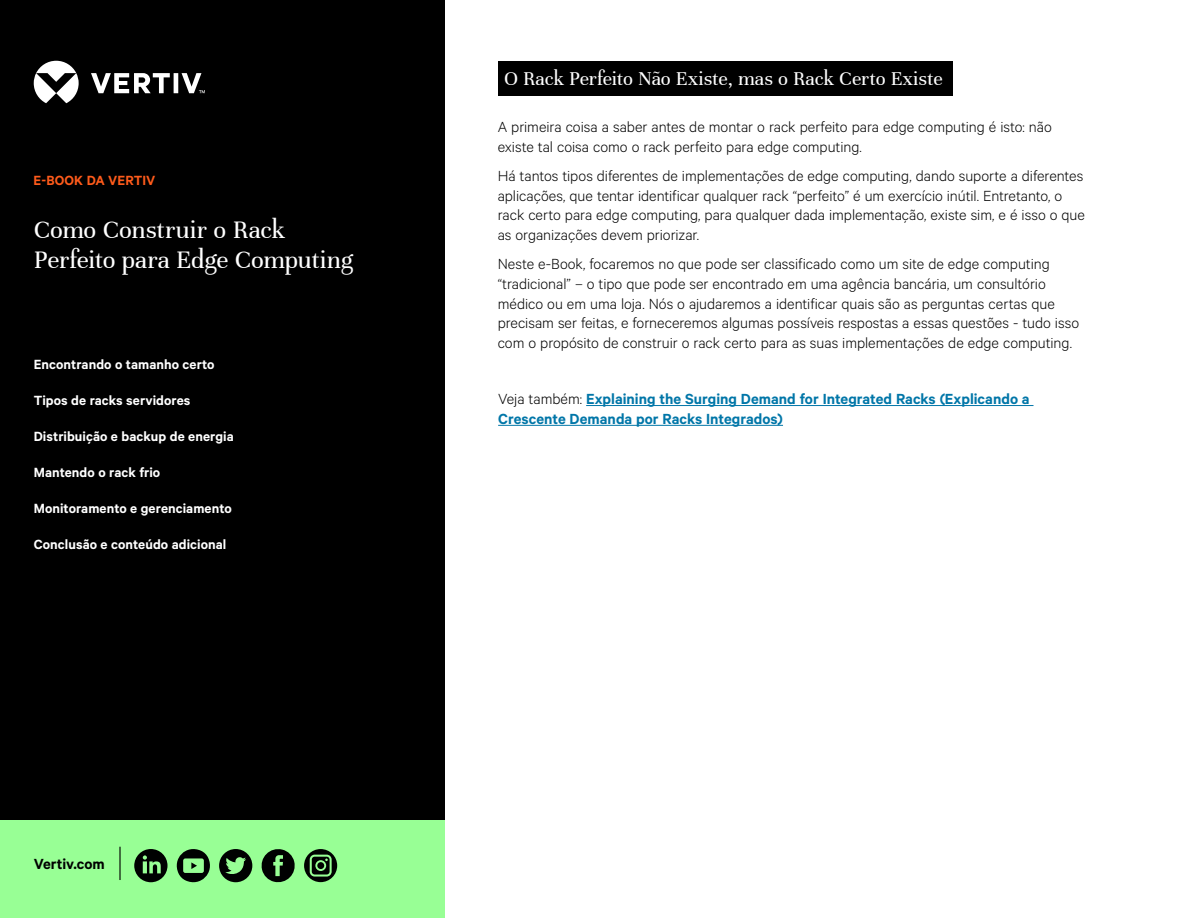
<style>
.page{position:relative;width:1188px;height:918px;background:#fff}
.page>*{position:absolute;margin:0;border:0;box-sizing:border-box;transform-origin:0 0}
.t1{font:27px/30px "Unna";letter-spacing:-.005em;color:#fff}
.t2{font:21px "Unna";letter-spacing:-.01em;color:#fff}
.t3{font:300 16.5px/19.8px "Calibre";color:#000}
.t4{font:600 16.5px/19.8px "Calibre";color:#0076a8}
.t5{font:600 16.5px "Calibre";color:#000}
.t6{font:600 15px "Calibre";letter-spacing:.005em;color:#fff}
.t7{font:600 15px "Calibre";color:#fe5b1b}
.s1{font-weight:300;color:#000}
</style>
<div class="page">
<div style="left:498px;top:61px;width:455px;height:35px;background:#000"></div>
<div style="left:0;top:0;width:444px;height:918px;background:#000"></div>
<div style="left:0;top:821px;width:444px;height:97px;background:#98ff95"></div>
<svg style="left:34px;top:61px;width:171px;height:42px"></svg>
<hr style="left:119px;top:847px;width:2px;height:33px;background:#000">
<hr style="left:586px;top:405px;width:448px;height:1px;background:#0076a8">
<hr style="left:498px;top:425px;width:285px;height:1px;background:#0076a8">
<svg style="left:134px;top:849px;width:34px;height:33px"></svg>
<svg style="left:177px;top:849px;width:33px;height:34px"></svg>
<svg style="left:219px;top:849px;width:33px;height:33px"></svg>
<svg style="left:262px;top:849px;width:33px;height:33px"></svg>
<svg style="left:304px;top:849px;width:33px;height:33px"></svg>
<p class="t7" style="left:34px;top:172px;width:123px">E-BOOK DA VERTIV</p>
<h1 class="t1" style="left:34px;top:215px;width:321px">Como Construir o Rack<br>Perfeito para Edge Computing</h1>
<p class="t6" style="left:34px;top:356px;width:182px">Encontrando o tamanho certo</p>
<p class="t6" style="left:34px;top:392px;width:158px">Tipos de racks servidores</p>
<p class="t6" style="left:34px;top:428px;width:202px">Distribuição e backup de energia</p>
<p class="t6" style="left:34px;top:464px;width:128px">Mantendo o rack frio</p>
<p class="t6" style="left:34px;top:500px;width:200px">Monitoramento e gerenciamento</p>
<p class="t6" style="left:34px;top:536px;width:194px">Conclusão e conteúdo adicional</p>
<p class="t5" style="left:34px;top:854px;width:73px">Vertiv.com</p>
<p class="t2" style="left:504px;top:67px;width:440px">O Rack Perfeito Não Existe, mas o Rack Certo Existe</p>
<p class="t3" style="left:498px;top:116px;width:556px">A primeira coisa a saber antes de montar o rack perfeito para edge computing é isto: não existe tal coisa como o rack perfeito para edge computing.</p>
<p class="t3" style="left:498px;top:165px;width:589px">Há tantos tipos diferentes de implementações de edge computing, dando suporte a diferentes aplicações, que tentar identificar qualquer rack “perfeito” é um exercício inútil. Entretanto, o rack certo para edge computing, para qualquer dada implementação, existe sim, e é isso o que as organizações devem priorizar.</p>
<p class="t3" style="left:498px;top:253px;width:583px">Neste e-Book, focaremos no que pode ser classificado como um site de edge computing “tradicional” – o tipo que pode ser encontrado em uma agência bancária, um consultório médico ou em uma loja. Nós o ajudaremos a identificar quais são as perguntas certas que precisam ser feitas, e forneceremos algumas possíveis respostas a essas questões - tudo isso com o propósito de construir o rack certo para as suas implementações de edge computing.</p>
<p class="t4" style="left:498px;top:389px;width:533px"><span class="s1">Veja também:</span> Explaining the Surging Demand for Integrated Racks (Explicando a<br>Crescente Demanda por Racks Integrados)</p>
</div>
